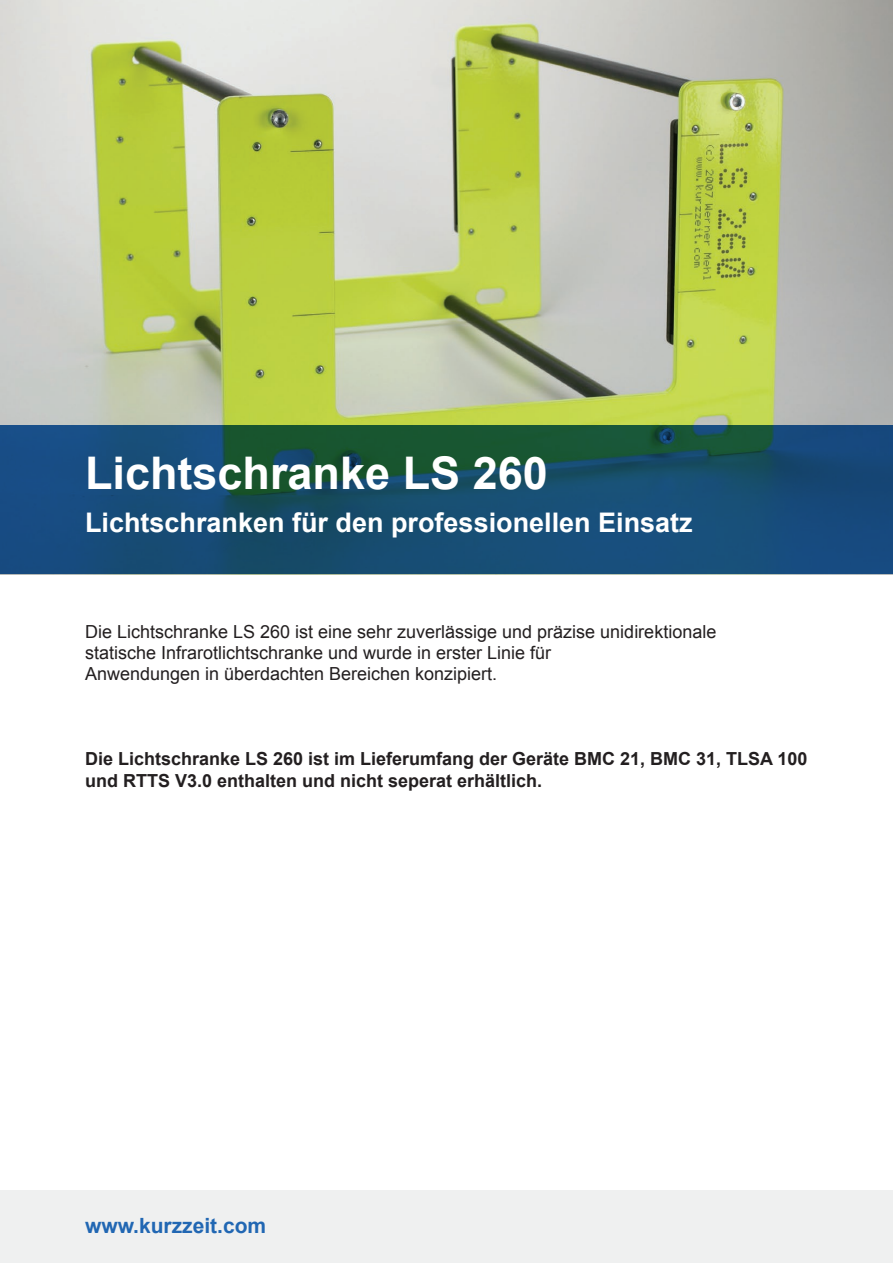
<style>
.page{position:relative;width:893px;height:1263px;background:#fff}
.page>*{position:absolute;margin:0;border:0;box-sizing:border-box;transform-origin:0 0}
.t1{font:700 45px "Arial";color:#fff}
.t2{font:700 27px "Arial";color:#fff}
.t3{font:700 21px "Arial";color:#2167b3}
.t4{font:18px/21.3px "Arial";color:#231f20}
.t5{font:700 18px/21.3px "Arial";color:#231f20}
</style>
<div class="page">
<div style="left:0;top:1191px;width:893px;height:72px;background:#eff0f0"></div>
<img style="left:0;top:0;width:893px;height:425px">
<svg style="left:0;top:425px;width:893px;height:149px;background:#174d6a"></svg>
<h1 class="t1" style="left:85px;top:443px;width:464px">Lichtschranke LS 260</h1>
<h2 class="t2" style="left:85px;top:504px;width:609px">Lichtschranken für den professionellen Einsatz</h2>
<p class="t4" style="left:85px;top:621px;width:633px">Die Lichtschranke LS 260 ist eine sehr zuverlässige und präzise unidirektionale statische Infrarotlichtschranke und wurde in erster Linie für<br>Anwendungen in überdachten Bereichen konzipiert.</p>
<p class="t5" style="left:85px;top:749px;width:724px">Die Lichtschranke LS 260 ist im Lieferumfang der Geräte BMC 21, BMC 31, TLSA 100 und RTTS V3.0 enthalten und nicht seperat erhältlich.</p>
<p class="t3" style="left:85px;top:1212px;width:183px">www.kurzzeit.com</p>
</div>
